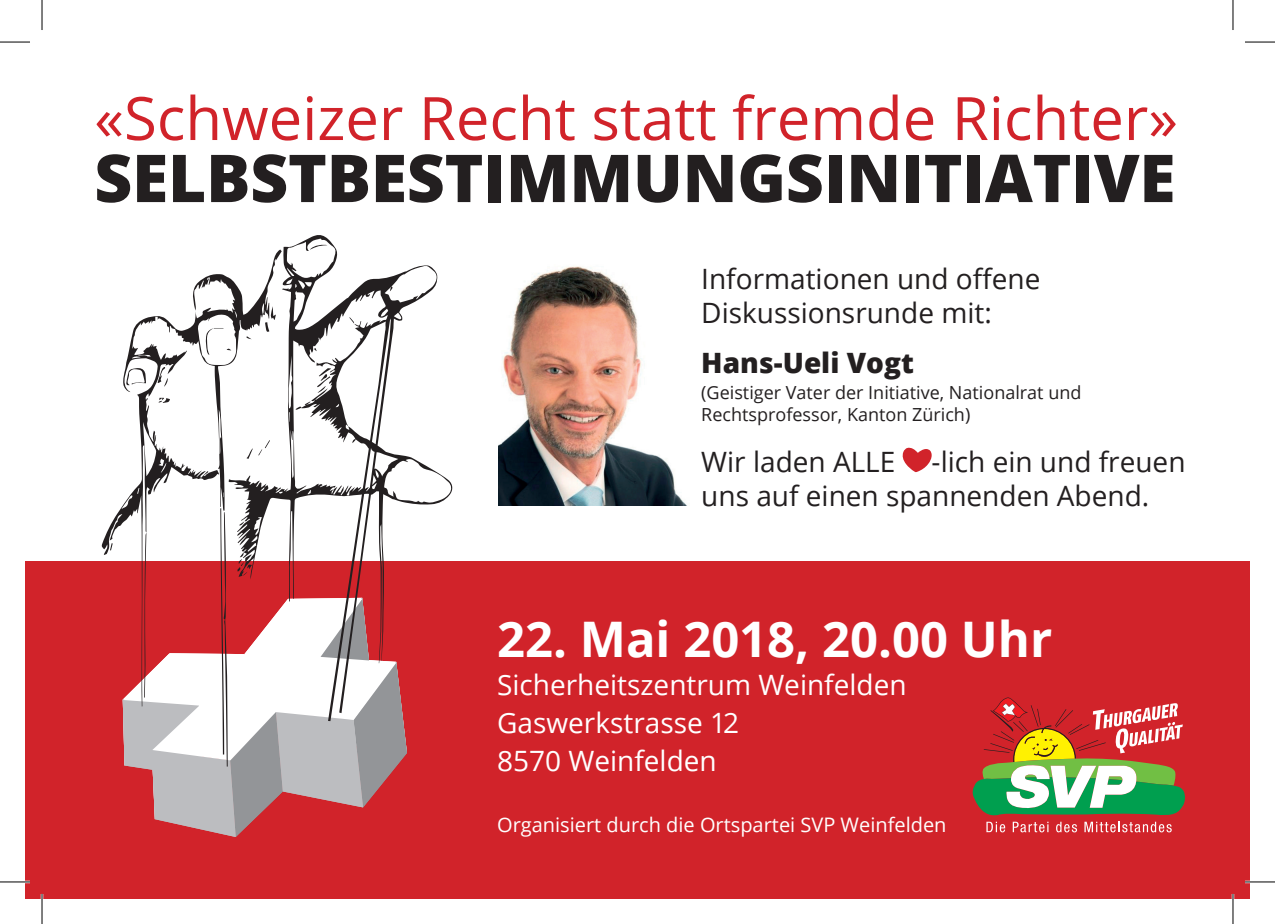
<style>
.page{position:relative;width:1275px;height:924px;background:#fff}
.page>*{position:absolute;margin:0;border:0;box-sizing:border-box;transform-origin:0 0}
.t1{font:800 66px "Open Sans";letter-spacing:-.005em;color:#231f20}
.t2{font:59.8px "Open Sans";color:#d1232a}
.t3{font:700 49px "Open Sans";color:#fff}
.t4{font:28px/33.6px "Open Sans";color:#231f20}
.t5{font:28px/38px "Open Sans";color:#fff}
.t6{font:800 28px "Open Sans";color:#231f20}
.t7{font:20px "Open Sans";color:#fff}
.t8{font:18px/22px "Open Sans";color:#231f20}
</style>
<div class="page">
<div style="left:25px;top:561px;width:1225px;height:337px;background:#d1232a"></div>
<svg style="left:102px;top:274px;width:127px;height:432px"></svg>
<svg style="left:126px;top:368px;width:20px;height:17px"></svg>
<svg style="left:158px;top:366px;width:10px;height:20px"></svg>
<svg style="left:159px;top:397px;width:11px;height:5px"></svg>
<svg style="left:205px;top:328px;width:24px;height:26px"></svg>
<svg style="left:229px;top:235px;width:224px;height:273px"></svg>
<svg style="left:123px;top:508px;width:284px;height:328px"></svg>
<svg style="left:902px;top:447px;width:30px;height:26px"></svg>
<svg style="left:972px;top:697px;width:213px;height:135px"></svg>
<img style="left:498px;top:266px;width:189px;height:239px">
<hr style="left:0;top:880px;width:30px;height:2px;background:#fff">
<hr style="left:1245px;top:880px;width:30px;height:2px;background:#fff">
<hr style="left:41px;top:893px;width:2px;height:30px;background:#fff">
<hr style="left:1231px;top:893px;width:3px;height:30px;background:#fff">
<hr style="left:0;top:42px;width:30px;height:1px;background:#000">
<hr style="left:1245px;top:42px;width:30px;height:1px;background:#000">
<hr style="left:0;top:881px;width:30px;height:1px;background:#000">
<hr style="left:1245px;top:881px;width:30px;height:1px;background:#000">
<hr style="left:42px;top:0;width:1px;height:30px;background:#000">
<hr style="left:42px;top:893px;width:1px;height:30px;background:#000">
<hr style="left:1232px;top:0;width:1px;height:30px;background:#000">
<hr style="left:1232px;top:893px;width:1px;height:30px;background:#000">
<h2 class="t2" style="left:94px;top:77px;width:1085px">«Schweizer Recht statt fremde Richter»</h2>
<h1 class="t1" style="left:94px;top:128px;width:1082px">SELBSTBESTIMMUNGSINITIATIVE</h1>
<p class="t4" style="left:701px;top:261px;width:341px">Informationen und offene<br>Diskussionsrunde mit:</p>
<p class="t6" style="left:701px;top:342px;width:214px">HANS-UELI VOGT</p>
<p class="t8" style="left:701px;top:381px;width:382px">(Geistiger Vater der Initiative, Nationalrat und<br>Rechtsprofessor, Kanton Zürich)</p>
<p class="t4" style="left:701px;top:444px;width:196px">Wir laden ALLE</p>
<p class="t4" style="left:701px;top:444px;width:486px;text-indent:230px">-lich ein und freuen uns auf einen spannenden Abend.</p>
<h3 class="t3" style="left:497px;top:604px;width:557px">22. Mai 2018, 20.00 Uhr</h3>
<p class="t5" style="left:497px;top:664px;width:411px">Sicherheitszentrum Weinfelden<br>Gaswerkstrasse 12<br>8570 Weinfelden</p>
<p class="t7" style="left:497px;top:811px;width:451px">Organisiert durch die Ortspartei SVP Weinfelden</p>
</div>
